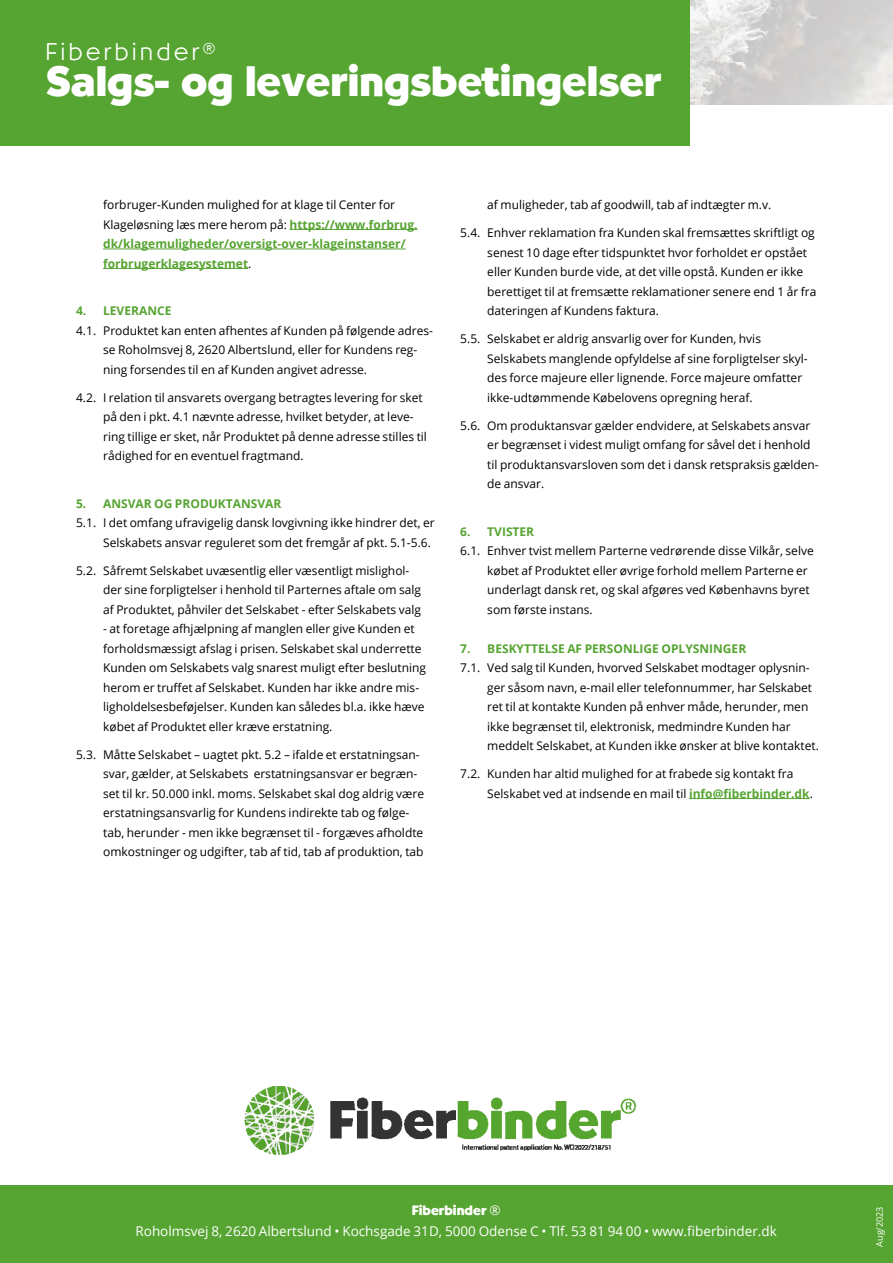
<style>
.page{position:relative;width:893px;height:1263px;background:#fff}
.page>*{position:absolute;margin:0;border:0;box-sizing:border-box;transform-origin:0 0}
.t1{font:42px "Cg Bernhardt Bd";color:#fff}
.t2{font:24px "Cg Bernhardt Lt";letter-spacing:.15em;color:#fff}
.t3{font:13.5px "Open Sans";color:#fff}
.t4{font:13.5px "Cg Bernhardt Bd";color:#fff}
.t5{font:12px/19.5px "Open Sans";color:#000}
.t6{font:700 12px/19.5px "Open Sans";color:#56a431}
.t7{font:9px "Open Sans";color:#fff}
.s1{font-weight:400;color:#000}
.s2{font-weight:700;color:#56a431}
.s3{font-family:"Open Sans"}
</style>
<div class="page">
<div style="left:0;top:1185px;width:893px;height:78px;background:#56a431"></div>
<hr style="left:290px;top:229px;width:128px;height:1px;background:#56a431">
<hr style="left:103px;top:249px;width:303px;height:1px;background:#56a431">
<hr style="left:103px;top:268px;width:145px;height:1px;background:#56a431">
<hr style="left:689px;top:798px;width:121px;height:1px;background:#56a431">
<img style="left:690px;top:0;width:203px;height:104px">
<div style="left:0;top:0;width:690px;height:145px;background:#56a431"></div>
<img style="left:244px;top:1086px;width:392px;height:69px">
<h2 class="t2" style="left:46px;top:37px;width:171px">Fiberbinder®</h2>
<h1 class="t1" style="left:46px;top:55px;width:617px">Salgs- og leveringsbetingelser</h1>
<p class="t6" style="left:103px;top:195px;width:316px"><span class="s1">forbruger-Kunden mulighed for at klage til Center for Klageløsning læs mere herom på:</span> https://www.forbrug. dk/klagemuligheder/oversigt-over-klageinstanser/ forbrugerklagesystemet<span class="s1">.</span></p>
<p class="t6" style="left:76px;top:301px;width:97px">4. LEVERANCE</p>
<p class="t5" style="left:103px;top:320px;width:331px;text-indent:-27px">4.1. Produktet kan enten afhentes af Kunden på følgende adres&shy;se Roholmsvej 8, 2620 Albertslund, eller for Kundens reg&shy;ning forsendes til en af Kunden angivet adresse.</p>
<p class="t5" style="left:103px;top:387px;width:325px;text-indent:-27px">4.2. I relation til ansvarets overgang betragtes levering for sket på den i pkt. 4.1 nævnte adresse, hvilket betyder, at leve&shy;ring tillige er sket, når Produktet på denne adresse stilles til rådighed for en eventuel fragtmand.</p>
<p class="t6" style="left:76px;top:493px;width:207px">5. ANSVAR OG PRODUKTANSVAR</p>
<p class="t5" style="left:103px;top:513px;width:333px;text-indent:-27px">5.1. I det omfang ufravigelig dansk lovgivning ikke hindrer det, er<br>Selskabets ansvar reguleret som det fremgår af pkt. 5.1-5.6.</p>
<p class="t5" style="left:103px;top:560px;width:319px;text-indent:-27px">5.2. Såfremt Selskabet uvæsentlig eller væsentligt mislighol&shy;der sine forpligtelser i henhold til Parternes aftale om salg af Produktet, påhviler det Selskabet - efter Selskabets valg</p>
<p class="t5" style="left:103px;top:619px;width:325px">- at foretage afhjælpning af manglen eller give Kunden et forholdsmæssigt afslag i prisen. Selskabet skal underrette Kunden om Selskabets valg snarest muligt efter beslutning herom er truffet af Selskabet. Kunden har ikke andre mis&shy;ligholdelsesbeføjelser. Kunden kan således bl.a. ikke hæve købet af Produktet eller kræve erstatning.</p>
<p class="t5" style="left:103px;top:744px;width:323px;text-indent:-27px">5.3. Måtte Selskabet – uagtet pkt. 5.2 – ifalde et erstatningsan&shy;svar, gælder, at Selskabets erstatningsansvar er begræn&shy;set til kr. 50.000 inkl. moms. Selskabet skal dog aldrig være erstatningsansvarlig for Kundens indirekte tab og følge&shy;tab, herunder - men ikke begrænset til - forgæves afholdte omkostninger og udgifter, tab af tid, tab af produktion, tab</p>
<p class="t5" style="left:487px;top:195px;width:285px">af muligheder, tab af goodwill, tab af indtægter m.v.</p>
<p class="t5" style="left:487px;top:223px;width:331px;text-indent:-27px">5.4. Enhver reklamation fra Kunden skal fremsættes skriftligt og senest 10 dage efter tidspunktet hvor forholdet er opstået eller Kunden burde vide, at det ville opstå. Kunden er ikke berettiget til at fremsætte reklamationer senere end 1 år fra dateringen af Kundens faktura.</p>
<p class="t5" style="left:487px;top:329px;width:322px;text-indent:-27px">5.5. Selskabet er aldrig ansvarlig over for Kunden, hvis Selskabets manglende opfyldelse af sine forpligtelser skyl&shy;des force majeure eller lignende. Force majeure omfatter ikke-udtømmende Købelovens opregning heraf.</p>
<p class="t5" style="left:487px;top:415px;width:333px;text-indent:-27px">5.6. Om produktansvar gælder endvidere, at Selskabets ansvar er begrænset i videst muligt omfang for såvel det i henhold til produktansvarsloven som det i dansk retspraksis gælden&shy;de ansvar.</p>
<p class="t6" style="left:460px;top:521px;width:75px">6. TVISTER</p>
<p class="t5" style="left:487px;top:541px;width:328px;text-indent:-27px">6.1. Enhver tvist mellem Parterne vedrørende disse Vilkår, selve købet af Produktet eller øvrige forhold mellem Parterne er underlagt dansk ret, og skal afgøres ved Københavns byret som første instans.</p>
<p class="t6" style="left:460px;top:638px;width:287px">7. BESKYTTELSE AF PERSONLIGE OPLYSNINGER</p>
<p class="t5" style="left:487px;top:658px;width:333px;text-indent:-27px">7.1. Ved salg til Kunden, hvorved Selskabet modtager oplysnin&shy;ger såsom navn, e-mail eller telefonnummer, har Selskabet ret til at kontakte Kunden på enhver måde, herunder, men ikke begrænset til, elektronisk, medmindre Kunden har meddelt Selskabet, at Kunden ikke ønsker at blive kontaktet.</p>
<p class="t5" style="left:487px;top:764px;width:327px;text-indent:-27px">7.2. Kunden har altid mulighed for at frabede sig kontakt fra<br>Selskabet ved at indsende en mail til <span class="s2">info@fiberbinder.dk</span>.</p>
<p class="t4" style="left:412px;top:1202px;width:90px">Fiberbinder <span class="s3">®</span></p>
<p class="t3" style="left:136px;top:1222px;width:643px">Roholmsvej 8, 2620 Albertslund • Kochsgade 31D, 5000 Odense C • Tlf. 53 81 94 00 • www.fiberbinder.dk</p>
<p class="t7" style="left:873px;top:1247px;width:42px;rotate:-90deg">Aug/2023</p>
</div>
